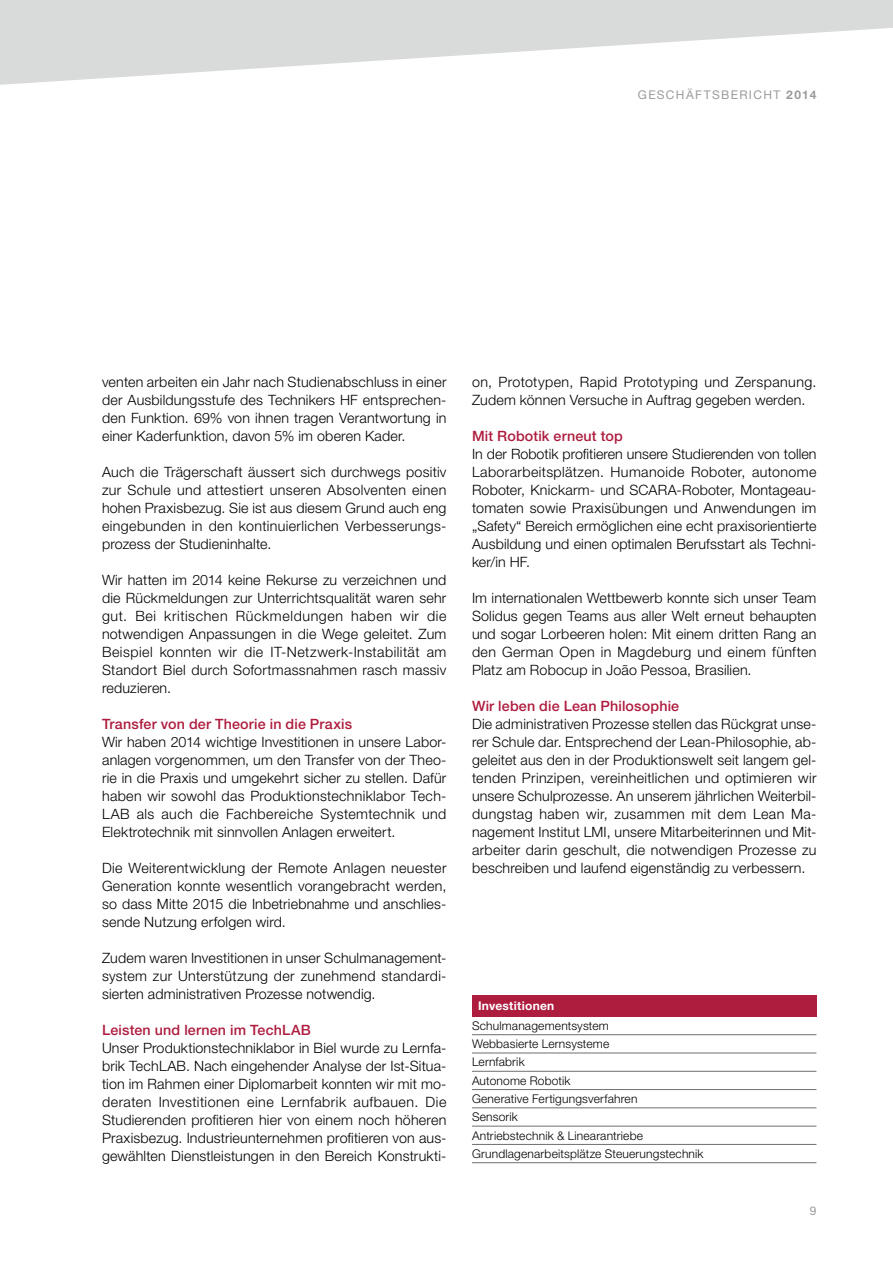
<style>
.page{position:relative;width:893px;height:1263px;background:#fff}
.page>*{position:absolute;margin:0;border:0;box-sizing:border-box;transform-origin:0 0}
.t1{font:300 14.25px/18px "Helvetica Neue LT Std";letter-spacing:.015em;color:#000;text-align:justify}
.t2{font:500 14.25px "Helvetica Neue LT Std";letter-spacing:.01em;color:#ae1c3e}
.t3{font:300 12px/18.3px "Helvetica Neue LT Std";letter-spacing:.015em;color:#000}
.t4{font:12px "Helvetica Neue LT Std";letter-spacing:.115em;color:#9c9c9d}
.t5{font:700 12px "Helvetica Neue LT Std";letter-spacing:.02em;color:#fff}
.s1{font-weight:700}
</style>
<div class="page">
<svg style="left:0;top:0;width:893px;height:85px;fill:#d9dada"></svg>
<div style="left:472px;top:995px;width:344px;height:21px;background:#ae1c3e"></div>
<hr style="left:472px;top:1034px;width:344px;height:1px;background:#6e6e6e">
<hr style="left:472px;top:1053px;width:344px;height:1px;background:#6e6e6e">
<hr style="left:472px;top:1071px;width:344px;height:1px;background:#6e6e6e">
<hr style="left:472px;top:1089px;width:344px;height:1px;background:#6e6e6e">
<hr style="left:472px;top:1107px;width:344px;height:1px;background:#6e6e6e">
<hr style="left:472px;top:1126px;width:344px;height:1px;background:#6e6e6e">
<hr style="left:472px;top:1144px;width:344px;height:1px;background:#6e6e6e">
<hr style="left:472px;top:1162px;width:344px;height:1px;background:#6e6e6e">
<p class="t4" style="left:638px;top:88px;width:180px">GESCHÄFTSBERICHT <span class="s1">2014</span></p>
<p class="t1" style="left:102px;top:373px;width:346px">venten arbeiten ein Jahr nach Studienabschluss in einer der Ausbildungsstufe des Technikers HF entsprechen&shy;den Funktion. 69% von ihnen tragen Verantwortung in einer Kaderfunktion, davon 5% im oberen Kader.</p>
<p class="t1" style="left:102px;top:463px;width:346px">Auch die Trägerschaft äussert sich durchwegs positiv zur Schule und attestiert unseren Absolventen einen hohen Praxisbezug. Sie ist aus diesem Grund auch eng eingebunden in den kontinuierlichen Verbesserungs&shy;prozess der Studieninhalte.</p>
<p class="t1" style="left:102px;top:571px;width:346px">Wir hatten im 2014 keine Rekurse zu verzeichnen und die Rückmeldungen zur Unterrichtsqualität waren sehr gut. Bei kritischen Rückmeldungen haben wir die notwendigen Anpassungen in die Wege geleitet. Zum Beispiel konnten wir die IT-Netzwerk-Instabilität am Standort Biel durch Sofortmassnahmen rasch massiv reduzieren.</p>
<p class="t2" style="left:102px;top:715px;width:252px">Transfer von der Theorie in die Praxis</p>
<p class="t1" style="left:102px;top:733px;width:346px">Wir haben 2014 wichtige Investitionen in unsere Labor&shy;anlagen vorgenommen, um den Transfer von der Theo&shy;rie in die Praxis und umgekehrt sicher zu stellen. Dafür haben wir sowohl das Produktionstechniklabor Tech-LAB als auch die Fachbereiche Systemtechnik und Elektrotechnik mit sinnvollen Anlagen erweitert.</p>
<p class="t1" style="left:102px;top:859px;width:346px">Die Weiterentwicklung der Remote Anlagen neuester Generation konnte wesentlich vorangebracht werden, so dass Mitte 2015 die Inbetriebnahme und anschlies&shy;sende Nutzung erfolgen wird.</p>
<p class="t1" style="left:102px;top:949px;width:346px">Zudem waren Investitionen in unser Schulmanagement&shy;system zur Unterstützung der zunehmend standardi&shy;sierten administrativen Prozesse notwendig.</p>
<p class="t2" style="left:102px;top:1021px;width:210px">Leisten und lernen im TechLAB</p>
<p class="t1" style="left:102px;top:1039px;width:346px">Unser Produktionstechniklabor in Biel wurde zu Lernfa&shy;brik TechLAB. Nach eingehender Analyse der Ist-Situa&shy;tion im Rahmen einer Diplomarbeit konnten wir mit mo&shy;deraten Investitionen eine Lernfabrik aufbauen. Die Studierenden profitieren hier von einem noch höheren Praxisbezug. Industrieunternehmen profitieren von aus&shy;gewählten Dienstleistungen in den Bereich Konstrukti-</p>
<p class="t1" style="left:472px;top:373px;width:346px">on, Prototypen, Rapid Prototyping und Zerspanung.<br>Zudem können Versuche in Auftrag gegeben werden.</p>
<p class="t2" style="left:472px;top:427px;width:152px">Mit Robotik erneut top</p>
<p class="t1" style="left:472px;top:445px;width:346px">In der Robotik profitieren unsere Studierenden von tollen Laborarbeitsplätzen. Humanoide Roboter, autonome Roboter, Knickarm- und SCARA-Roboter, Montageau&shy;tomaten sowie Praxisübungen und Anwendungen im „Safety“ Bereich ermöglichen eine echt praxisorientierte Ausbildung und einen optimalen Berufsstart als Techni&shy;ker/in HF.</p>
<p class="t1" style="left:472px;top:589px;width:346px">Im internationalen Wettbewerb konnte sich unser Team Solidus gegen Teams aus aller Welt erneut behaupten und sogar Lorbeeren holen: Mit einem dritten Rang an den German Open in Magdeburg und einem fünften Platz am Robocup in João Pessoa, Brasilien.</p>
<p class="t2" style="left:472px;top:697px;width:209px">Wir leben die Lean Philosophie</p>
<p class="t1" style="left:472px;top:714px;width:346px">Die administrativen Prozesse stellen das Rückgrat unse&shy;rer Schule dar. Entsprechend der Lean-Philosophie, ab&shy;geleitet aus den in der Produktionswelt seit langem gel&shy;tenden Prinzipen, vereinheitlichen und optimieren wir unsere Schulprozesse. An unserem jährlichen Weiterbil&shy;dungstag haben wir, zusammen mit dem Lean Ma&shy;nagement Institut LMI, unsere Mitarbeiterinnen und Mit&shy;arbeiter darin geschult, die notwendigen Prozesse zu beschreiben und laufend eigenständig zu verbessern.</p>
<p class="t5" style="left:478px;top:998px;width:78px">Investitionen</p>
<p class="t3" style="left:472px;top:1016px;width:233px">Schulmanagementsystem<br>Webbasierte Lernsysteme<br>Lernfabrik<br>Autonome Robotik<br>Generative Fertigungsverfahren<br>Sensorik<br>Antriebstechnik &amp; Linearantriebe<br>Grundlagenarbeitsplätze Steuerungstechnik</p>
<p class="t4" style="left:810px;top:1204px;width:8px">9</p>
</div>
